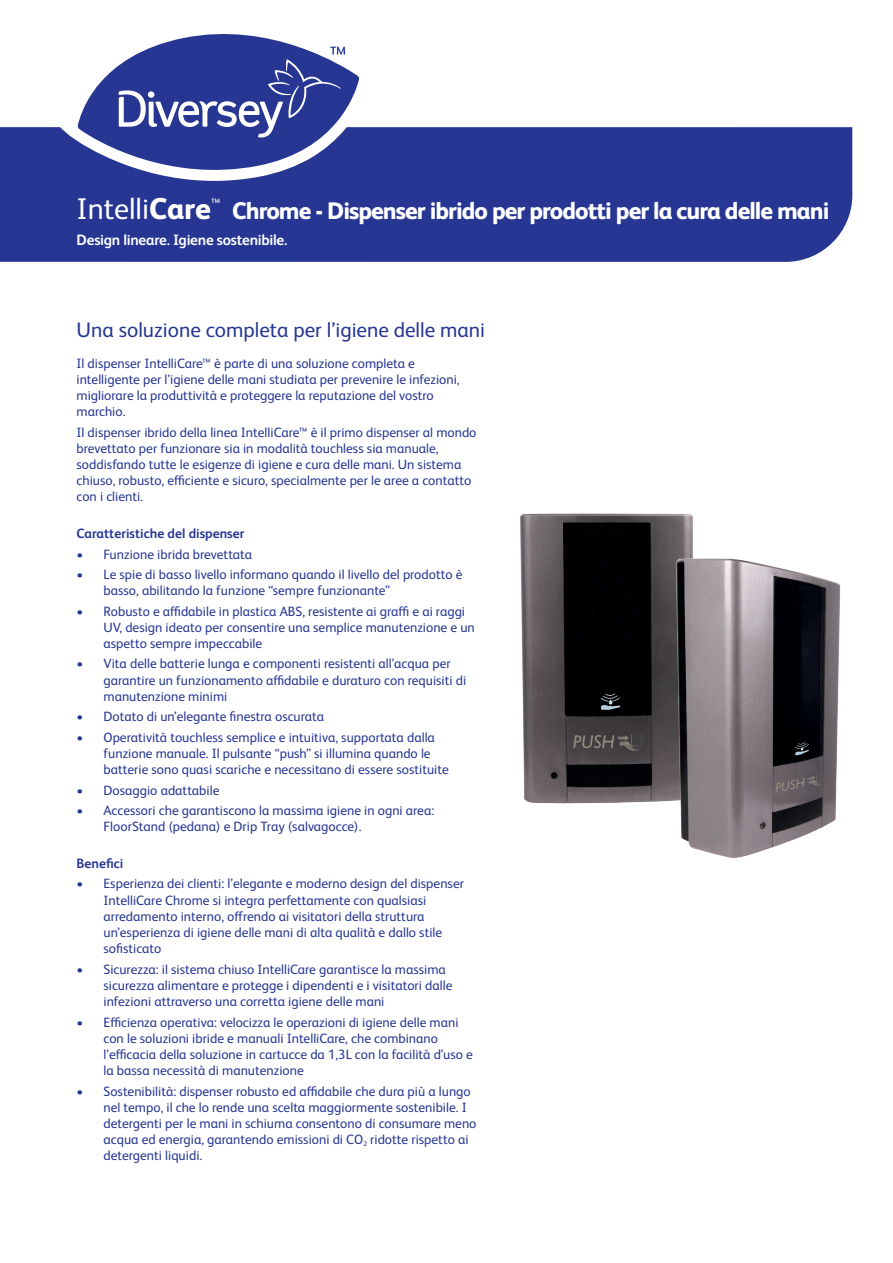
<style>
.page{position:relative;width:893px;height:1263px;background:#fff}
.page>*{position:absolute;margin:0;border:0;box-sizing:border-box;transform-origin:0 0}
.t1{font:800 24px "FS Albert Pro";letter-spacing:-.04em;color:#fff}
.t2{font:21px "FS Albert Pro";color:#263692}
.t3{font:700 15px "FS Albert Pro";letter-spacing:-.02em;color:#fff}
.t4{font:13.5px/16.2px "FS Albert Pro";color:#263692}
.t5{font:700 13.5px "FS Albert Pro";color:#263692}
.s1{font-weight:400;font-size:30px}
.s2{font-size:30px}
</style>
<div class="page">
<div style="left:0;top:127px;width:852px;height:135px;background:#263692"></div>
<svg style="left:58px;top:78px;width:316px;height:103px"></svg>
<svg style="left:78px;top:34px;width:281px;height:148px;fill:#263692"></svg>
<svg style="left:119px;top:47px;width:226px;height:91px;background:#4a58a4"></svg>
<img style="left:521px;top:513px;width:172px;height:291px">
<img style="left:662px;top:550px;width:179px;height:308px">
<h1 class="t1" style="left:77px;top:192px;width:754px"><span class="s1">Intelli</span><span class="s2">Care</span><sup>™</sup> Chrome - Dispenser ibrido per prodotti per la cura delle mani</h1>
<p class="t3" style="left:77px;top:229px;width:212px">Design lineare. Igiene sostenibile.</p>
<h2 class="t2" style="left:77px;top:315px;width:410px">Una soluzione completa per l’igiene delle mani</h2>
<p class="t4" style="left:77px;top:354px;width:385px">Il dispenser IntelliCare™ è parte di una soluzione completa e intelligente per l’igiene delle mani studiata per prevenire le infezioni, migliorare la produttività e proteggere la reputazione del vostro marchio.</p>
<p class="t4" style="left:77px;top:423px;width:401px">Il dispenser ibrido della linea IntelliCare™ è il primo dispenser al mondo brevettato per funzionare sia in modalità touchless sia manuale, soddisfando tutte le esigenze di igiene e cura delle mani. Un sistema chiuso, robusto, efficiente e sicuro, specialmente per le aree a contatto con i clienti.</p>
<p class="t5" style="left:77px;top:524px;width:169px">Caratteristiche del dispenser</p>
<p class="t4" style="left:77px;top:545px;width:177px">• Funzione ibrida brevettata</p>
<p class="t4" style="left:104px;top:565px;width:360px;text-indent:-27px">• Le spie di basso livello informano quando il livello del prodotto è basso, abilitando la funzione “sempre funzionante”</p>
<p class="t4" style="left:104px;top:602px;width:373px;text-indent:-27px">• Robusto e affidabile in plastica ABS, resistente ai graffi e ai raggi<br>UV, design ideato per consentire una semplice manutenzione e un aspetto sempre impeccabile</p>
<p class="t4" style="left:104px;top:655px;width:364px;text-indent:-27px">• Vita delle batterie lunga e componenti resistenti all’acqua per garantire un funzionamento affidabile e duraturo con requisiti di manutenzione minimi</p>
<p class="t4" style="left:77px;top:708px;width:249px">• Dotato di un’elegante finestra oscurata</p>
<p class="t4" style="left:104px;top:728px;width:347px;text-indent:-27px">• Operatività touchless semplice e intuitiva, supportata dalla funzione manuale. Il pulsante “push” si illumina quando le batterie sono quasi scariche e necessitano di essere sostituite</p>
<p class="t4" style="left:77px;top:781px;width:144px">• Dosaggio adattabile</p>
<p class="t4" style="left:104px;top:801px;width:332px;text-indent:-27px">• Accessori che garantiscono la massima igiene in ogni area:<br>FloorStand (pedana) e Drip Tray (salvagocce).</p>
<p class="t5" style="left:77px;top:854px;width:48px">Benefici</p>
<p class="t4" style="left:104px;top:875px;width:362px;text-indent:-27px">• Esperienza dei clienti: l’elegante e moderno design del dispenser IntelliCare Chrome si integra perfettamente con qualsiasi arredamento interno, offrendo ai visitatori della struttura un’esperienza di igiene delle mani di alta qualità e dallo stile sofisticato</p>
<p class="t4" style="left:104px;top:960px;width:350px;text-indent:-27px">• Sicurezza: il sistema chiuso IntelliCare garantisce la massima sicurezza alimentare e protegge i dipendenti e i visitatori dalle infezioni attraverso una corretta igiene delle mani</p>
<p class="t4" style="left:104px;top:1013px;width:371px;text-indent:-27px">• Efficienza operativa: velocizza le operazioni di igiene delle mani con le soluzioni ibride e manuali IntelliCare, che combinano l’efficacia della soluzione in cartucce da 1,3L con la facilità d’uso e la bassa necessità di manutenzione</p>
<p class="t4" style="left:104px;top:1082px;width:374px;text-indent:-27px">• Sostenibilità: dispenser robusto ed affidabile che dura più a lungo nel tempo, il che lo rende una scelta maggiormente sostenibile. I detergenti per le mani in schiuma consentono di consumare meno acqua ed energia, garantendo emissioni di CO<sub>2</sub> ridotte rispetto ai detergenti liquidi.</p>
</div>
